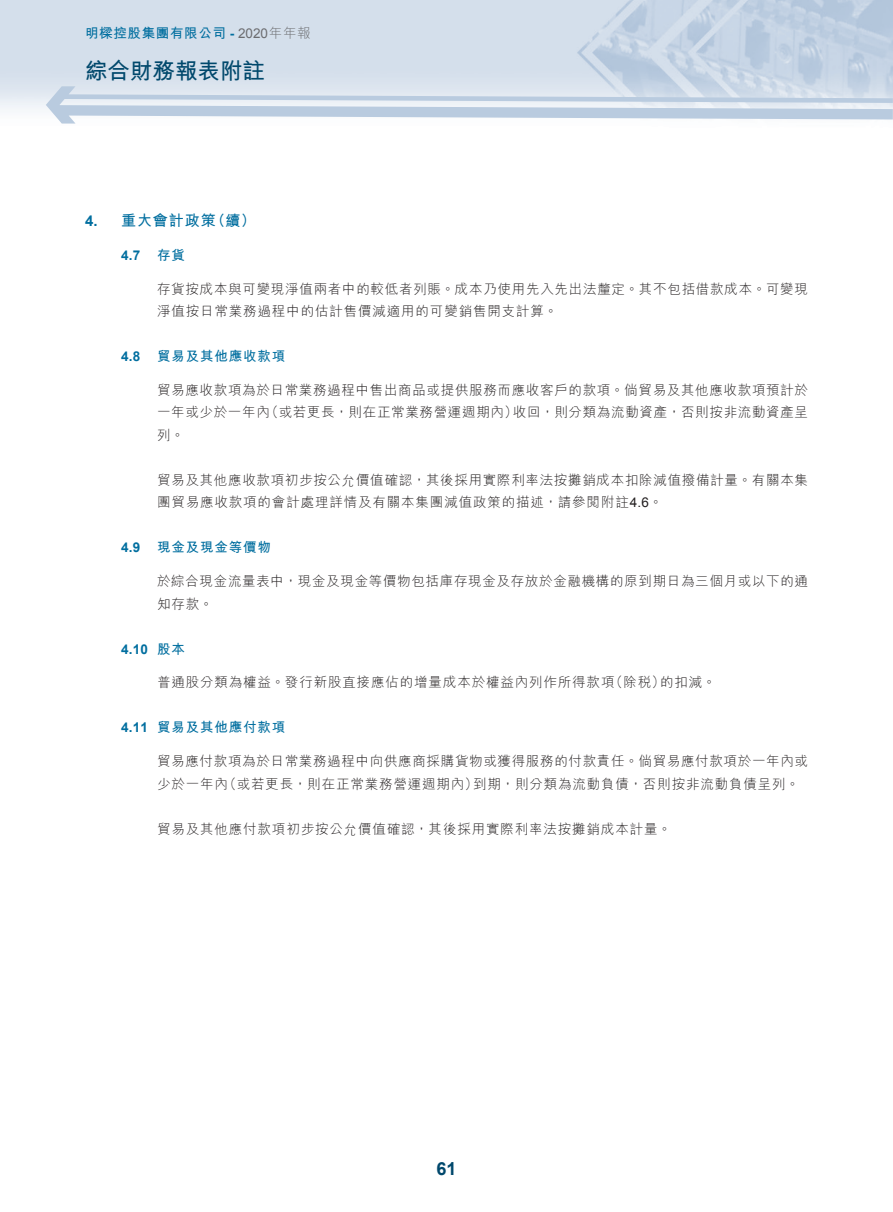
<style>
.page{position:relative;width:893px;height:1212px;background:#fff}
.page>*{position:absolute;margin:0;border:0;box-sizing:border-box;transform-origin:0 0}
.t1{font:700 22.5px "M Hei HK";color:#00486c}
.t2{font:700 18px "Arial";color:#00486c}
._03_H1{font:700 15px "M Hei HK";letter-spacing:.065em;color:#006e9f}
._03_H1-2{font:700 15px "Arial";color:#006e9f}
._13_____P4{font:300 13.5px/22.5px "M Hei HK";letter-spacing:.055em;color:#231f20}
._04___H2{font:700 13.5px "M Hei HK";letter-spacing:.065em;color:#006e9f}
._04___H2-2{font:700 13.5px "Arial";color:#006e9f}
.s1{font-family:"Arial"}
.s2{font-family:"Arial";font-weight:400;color:#6c6d70}
.s3{font-weight:300;color:#6c6d70}
.s4{font-family:"Arial";font-weight:400}
</style>
<div class="page">
<img style="left:0;top:0;width:893px;height:110px">
<svg style="left:46px;top:86px;width:847px;height:38px"></svg>
<p class="_04___H2" style="left:85px;top:23px;width:227px">明樑控股集團有限公司 <span class="s1">-</span> <span class="s2">2020</span><span class="s3">年年報</span></p>
<h1 class="t1" style="left:85px;top:54px;width:181px">綜合財務報表附註</h1>
<p class="_03_H1-2" style="left:85px;top:211px;width:14px">4.</p>
<p class="_03_H1" style="left:121px;top:210px;width:96px">重大會計政策</p>
<p class="_03_H1" style="left:210px;top:210px;width:47px">（續(</p>
<p class="_04___H2-2" style="left:121px;top:246px;width:21px">4.7</p>
<p class="_04___H2-2" style="left:121px;top:347px;width:21px">4.8</p>
<p class="_04___H2-2" style="left:121px;top:539px;width:21px">4.9</p>
<p class="_04___H2-2" style="left:121px;top:640px;width:28px">4.10</p>
<p class="_04___H2-2" style="left:121px;top:719px;width:28px">4.11</p>
<p class="_04___H2" style="left:157px;top:245px;width:29px">存貨</p>
<p class="_13_____P4" style="left:157px;top:277px;width:652px">存貨按成本與可變現淨值兩者中的較低者列賬。成本乃使用先入先出法釐定。其不包括借款成本。可變現淨值按日常業務過程中的估計售價減適用的可變銷售開支計算。</p>
<p class="_04___H2" style="left:157px;top:346px;width:130px">貿易及其他應收款項</p>
<p class="_13_____P4" style="left:157px;top:378px;width:653px;text-align:right">貿易應收款項為於日常業務過程中售出商品或提供服務而應收客戶的款項。倘貿易及其他應收款項預計於收回，則分類為流動資產，否則按非流動資產呈</p>
<p class="_13_____P4" style="left:265px;top:401px;width:254px">（或若更長，則在正常業務營運週期內）</p>
<p class="_13_____P4" style="left:157px;top:401px;width:114px">一年或少於一年內列。</p>
<p class="_13_____P4" style="left:157px;top:468px;width:652px">貿易及其他應收款項初步按公允價值確認，其後採用實際利率法按攤銷成本扣除減值撥備計量。有關本集團貿易應收款項的會計處理詳情及有關本集團減值政策的描述，請參閱附註<span class="s4">4.6</span>。</p>
<p class="_04___H2" style="left:157px;top:537px;width:116px">現金及現金等價物</p>
<p class="_13_____P4" style="left:157px;top:569px;width:652px">於綜合現金流量表中，現金及現金等價物包括庫存現金及存放於金融機構的原到期日為三個月或以下的通知存款。</p>
<p class="_04___H2" style="left:157px;top:639px;width:29px">股本</p>
<p class="_13_____P4" style="left:610px;top:671px;width:57px">（除稅）</p>
<p class="_13_____P4" style="left:157px;top:671px;width:459px">普通股分類為權益。發行新股直接應佔的增量成本於權益內列作所得款項</p>
<p class="_04___H2" style="left:157px;top:717px;width:130px">貿易及其他應付款項</p>
<p class="_13_____P4" style="left:660px;top:671px;width:57px">的扣減。</p>
<p class="_13_____P4" style="left:473px;top:749px;width:336px;text-indent:-316px">貿易應付款項為於日常業務過程中向供應商採購貨物或獲得服務的付款責任。倘貿易應付款項於一年內或到期，則分類為流動負債，否則按非流動負債呈列。</p>
<p class="_13_____P4" style="left:223px;top:772px;width:256px">（或若更長，則在正常業務營運週期內）</p>
<p class="_13_____P4" style="left:157px;top:772px;width:72px">少於一年內</p>
<p class="_13_____P4" style="left:157px;top:817px;width:516px">貿易及其他應付款項初步按公允價值確認，其後採用實際利率法按攤銷成本計量。</p>
<h2 class="t2" style="left:436px;top:1156px;width:22px">61</h2>
</div>
